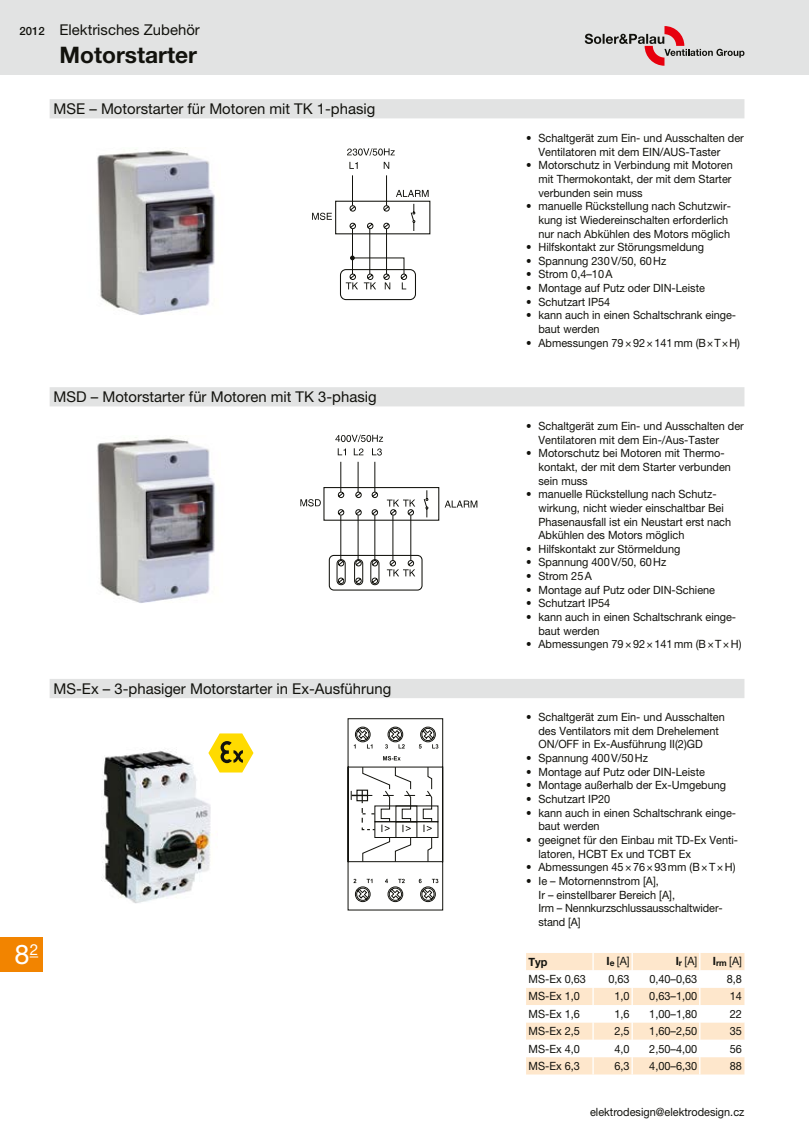
<style>
.page{position:relative;width:809px;height:1141px;background:#fff}
.page>*{position:absolute;margin:0;border:0;box-sizing:border-box;transform-origin:0 0}
.t1{font:27.12px "Helvetica Neue LT Pro";color:#fff}
.t2{font:700 22.75px "Helvetica Neue LT Pro";color:#12120d}
.t3{font:14.88px "Helvetica Neue LT Pro";color:#12120d}
.t4{font:11.38px/13.7px "Helvetica Neue LT Pro";color:#12120d;scale:.96 1}
.t5{font:700 11.38px "Helvetica Neue LT Pro";color:#12120d;scale:.96 1}
.s1{font-weight:500;font-size:11.38px}
.s2{font-weight:700}
.s3{font-weight:700;font-size:8.75px}
</style>
<div class="page">
<div style="left:0;top:0;width:809px;height:74px;background:#e2e3e3"></div>
<div style="left:0;top:937px;width:42px;height:35px;background:#f28400"></div>
<svg style="left:584px;top:26px;width:160px;height:40px"></svg>
<div style="left:335px;top:201px;width:95px;height:33px;border:1px solid #12120d"></div>
<hr style="left:352px;top:175px;width:1px;height:31px;background:#12120d">
<hr style="left:386px;top:175px;width:1px;height:31px;background:#12120d">
<svg style="left:347px;top:148px;width:48px;height:8px"></svg>
<svg style="left:349px;top:162px;width:8px;height:7px"></svg>
<svg style="left:384px;top:162px;width:5px;height:7px"></svg>
<svg style="left:312px;top:213px;width:20px;height:7px"></svg>
<svg style="left:396px;top:190px;width:32px;height:7px"></svg>
<div style="left:340px;top:269px;width:76px;height:31px;border:1px solid #12120d;border-radius:6px"></div>
<svg style="left:346px;top:203px;width:69px;height:86px"></svg>
<div style="left:50px;top:99px;width:694px;height:19px;background:#e2e3e3"></div>
<img style="left:97px;top:147px;width:118px;height:168px">
<img style="left:97px;top:437px;width:118px;height:166px">
<div style="left:323px;top:487px;width:116px;height:34px;border:1px solid #12120d"></div>
<hr style="left:340px;top:462px;width:1px;height:30px;background:#12120d">
<hr style="left:358px;top:462px;width:1px;height:30px;background:#12120d">
<hr style="left:374px;top:462px;width:1px;height:30px;background:#12120d">
<svg style="left:335px;top:435px;width:48px;height:7px"></svg>
<svg style="left:338px;top:448px;width:8px;height:7px"></svg>
<svg style="left:354px;top:448px;width:9px;height:7px"></svg>
<svg style="left:372px;top:448px;width:10px;height:8px"></svg>
<svg style="left:444px;top:501px;width:33px;height:7px"></svg>
<svg style="left:300px;top:499px;width:21px;height:7px"></svg>
<div style="left:329px;top:555px;width:93px;height:36px;border:1px solid #12120d;border-radius:5px"></div>
<svg style="left:337px;top:490px;width:91px;height:95px"></svg>
<div style="left:50px;top:387px;width:694px;height:19px;background:#e2e3e3"></div>
<img style="left:101px;top:750px;width:111px;height:154px">
<svg style="left:347px;top:718px;width:96px;height:193px"></svg>
<svg style="left:526px;top:953px;width:218px;height:121px"></svg>
<div style="left:50px;top:679px;width:694px;height:19px;background:#e2e3e3"></div>
<svg style="left:207px;top:733px;width:47px;height:40px"></svg>
<h3 class="t3" style="left:19px;top:21px;width:182px"><span class="s1">2012</span> Elektrisches Zubehör</h3>
<h2 class="t2" style="left:60px;top:41px;width:139px">Motorstarter</h2>
<h3 class="t3" style="left:54px;top:100px;width:323px">MSE – Motorstarter für Motoren mit TK 1-phasig</h3>
<h3 class="t3" style="left:54px;top:388px;width:324px">MSD – Motorstarter für Motoren mit TK 3-phasig</h3>
<h3 class="t3" style="left:54px;top:680px;width:339px">MS-Ex – 3-phasiger Motorstarter in Ex-Ausführung</h3>
<h1 class="t1" style="left:15px;top:938px;width:25px">8<sup>2</sup></h1>
<p class="t4" style="left:538px;top:131px;width:215px;text-indent:-12px">• Schaltgerät zum Ein- und Ausschalten der<br>Ventilatoren mit dem EIN/AUS-Taster</p>
<p class="t4" style="left:538px;top:158px;width:204px;text-align:justify;text-indent:-12px">• Motorschutz in Verbindung mit Motoren mit Thermokontakt, der mit dem Starter verbunden sein muss</p>
<p class="t4" style="left:538px;top:199px;width:202px;text-indent:-12px">• manuelle Rückstellung nach Schutzwir&shy;kung ist Wiedereinschalten erforderlich nur nach Abkühlen des Motors möglich</p>
<p class="t4" style="left:526px;top:240px;width:187px">• Hilfskontakt zur Störungsmeldung</p>
<p class="t4" style="left:526px;top:254px;width:147px">• Spannung 230V/50, 60Hz</p>
<p class="t4" style="left:526px;top:267px;width:91px">• Strom 0,4–10A</p>
<p class="t4" style="left:526px;top:281px;width:188px">• Montage auf Putz oder DIN-Leiste</p>
<p class="t4" style="left:526px;top:295px;width:89px">• Schutzart IP54</p>
<p class="t4" style="left:538px;top:308px;width:207px;text-indent:-12px">• kann auch in einen Schaltschrank einge&shy;baut werden</p>
<p class="t4" style="left:526px;top:336px;width:224px">• Abmessungen 79×92×141mm (B×T×H)</p>
<p class="t4" style="left:538px;top:419px;width:215px;text-indent:-12px">• Schaltgerät zum Ein- und Ausschalten der<br>Ventilatoren mit dem Ein-/Aus-Taster</p>
<p class="t4" style="left:538px;top:446px;width:202px;text-indent:-12px">• Motorschutz bei Motoren mit Thermo&shy;kontakt, der mit dem Starter verbunden sein muss</p>
<p class="t4" style="left:538px;top:487px;width:202px;text-indent:-12px">• manuelle Rückstellung nach Schutz&shy;wirkung, nicht wieder einschaltbar Bei Phasenausfall ist ein Neustart erst nach Abkühlen des Motors möglich</p>
<p class="t4" style="left:526px;top:542px;width:162px">• Hilfskontakt zur Störmeldung</p>
<p class="t4" style="left:526px;top:555px;width:147px">• Spannung 400V/50, 60Hz</p>
<p class="t4" style="left:526px;top:569px;width:70px">• Strom 25A</p>
<p class="t4" style="left:526px;top:583px;width:198px">• Montage auf Putz oder DIN-Schiene</p>
<p class="t4" style="left:526px;top:596px;width:89px">• Schutzart IP54</p>
<p class="t4" style="left:538px;top:610px;width:207px;text-indent:-12px">• kann auch in einen Schaltschrank einge&shy;baut werden</p>
<p class="t4" style="left:526px;top:637px;width:226px">• Abmessungen 79×92×141mm (B×T×H)</p>
<p class="t4" style="left:538px;top:710px;width:196px;text-indent:-12px">• Schaltgerät zum Ein- und Ausschalten des Ventilators mit dem Drehelement<br>ON/OFF in Ex-Ausführung II(2)GD</p>
<p class="t4" style="left:526px;top:751px;width:129px">• Spannung 400V/50Hz</p>
<p class="t4" style="left:526px;top:765px;width:188px">• Montage auf Putz oder DIN-Leiste</p>
<p class="t4" style="left:526px;top:778px;width:210px">• Montage außerhalb der Ex-Umgebung</p>
<p class="t4" style="left:526px;top:792px;width:89px">• Schutzart IP20</p>
<p class="t4" style="left:538px;top:806px;width:207px;text-indent:-12px">• kann auch in einen Schaltschrank einge&shy;baut werden</p>
<p class="t4" style="left:538px;top:833px;width:209px;text-indent:-12px">• geeignet für den Einbau mit TD-Ex Venti&shy;latoren, HCBT Ex und TCBT Ex</p>
<p class="t4" style="left:526px;top:860px;width:220px">• Abmessungen 45×76×93mm (B×T×H)</p>
<p class="t4" style="left:538px;top:874px;width:193px;text-indent:-12px">• Ie – Motornennstrom [A],<br>Ir – einstellbarer Bereich [A],<br>Irm – Nennkurzschlussausschaltwider&shy;stand [A]</p>
<p class="t5" style="left:528px;top:955px;width:21px">Typ</p>
<p class="t4" style="left:606px;top:954px;width:26px"><span class="s2">I</span><span class="s3">e</span> [A]</p>
<p class="t4" style="left:675px;top:954px;width:24px"><span class="s2">I</span><span class="s3">r</span> [A]</p>
<p class="t4" style="left:712px;top:954px;width:32px"><span class="s2">I</span><span class="s3">rm</span> [A]</p>
<p class="t4" style="left:528px;top:972px;width:61px">MS-Ex 0,63</p>
<p class="t4" style="left:608px;top:972px;width:24px">0,63</p>
<p class="t4" style="left:649px;top:972px;width:51px">0,40–0,63</p>
<p class="t4" style="left:726px;top:972px;width:17px">8,8</p>
<p class="t4" style="left:528px;top:989px;width:55px">MS-Ex 1,0</p>
<p class="t4" style="left:614px;top:989px;width:17px">1,0</p>
<p class="t4" style="left:649px;top:989px;width:51px">0,63–1,00</p>
<p class="t4" style="left:729px;top:989px;width:14px">14</p>
<p class="t4" style="left:528px;top:1007px;width:55px">MS-Ex 1,6</p>
<p class="t4" style="left:614px;top:1007px;width:17px">1,6</p>
<p class="t4" style="left:649px;top:1007px;width:51px">1,00–1,80</p>
<p class="t4" style="left:729px;top:1007px;width:14px">22</p>
<p class="t4" style="left:528px;top:1024px;width:55px">MS-Ex 2,5</p>
<p class="t4" style="left:614px;top:1024px;width:17px">2,5</p>
<p class="t4" style="left:649px;top:1024px;width:51px">1,60–2,50</p>
<p class="t4" style="left:729px;top:1024px;width:14px">35</p>
<p class="t4" style="left:528px;top:1041px;width:55px">MS-Ex 4,0</p>
<p class="t4" style="left:614px;top:1041px;width:17px">4,0</p>
<p class="t4" style="left:649px;top:1041px;width:51px">2,50–4,00</p>
<p class="t4" style="left:729px;top:1041px;width:14px">56</p>
<p class="t4" style="left:528px;top:1059px;width:55px">MS-Ex 6,3</p>
<p class="t4" style="left:614px;top:1059px;width:17px">6,3</p>
<p class="t4" style="left:649px;top:1059px;width:51px">4,00–6,30</p>
<p class="t4" style="left:729px;top:1059px;width:14px">88</p>
<p class="t4" style="left:590px;top:1105px;width:162px">elektrodesign@elektrodesign.cz</p>
</div>
